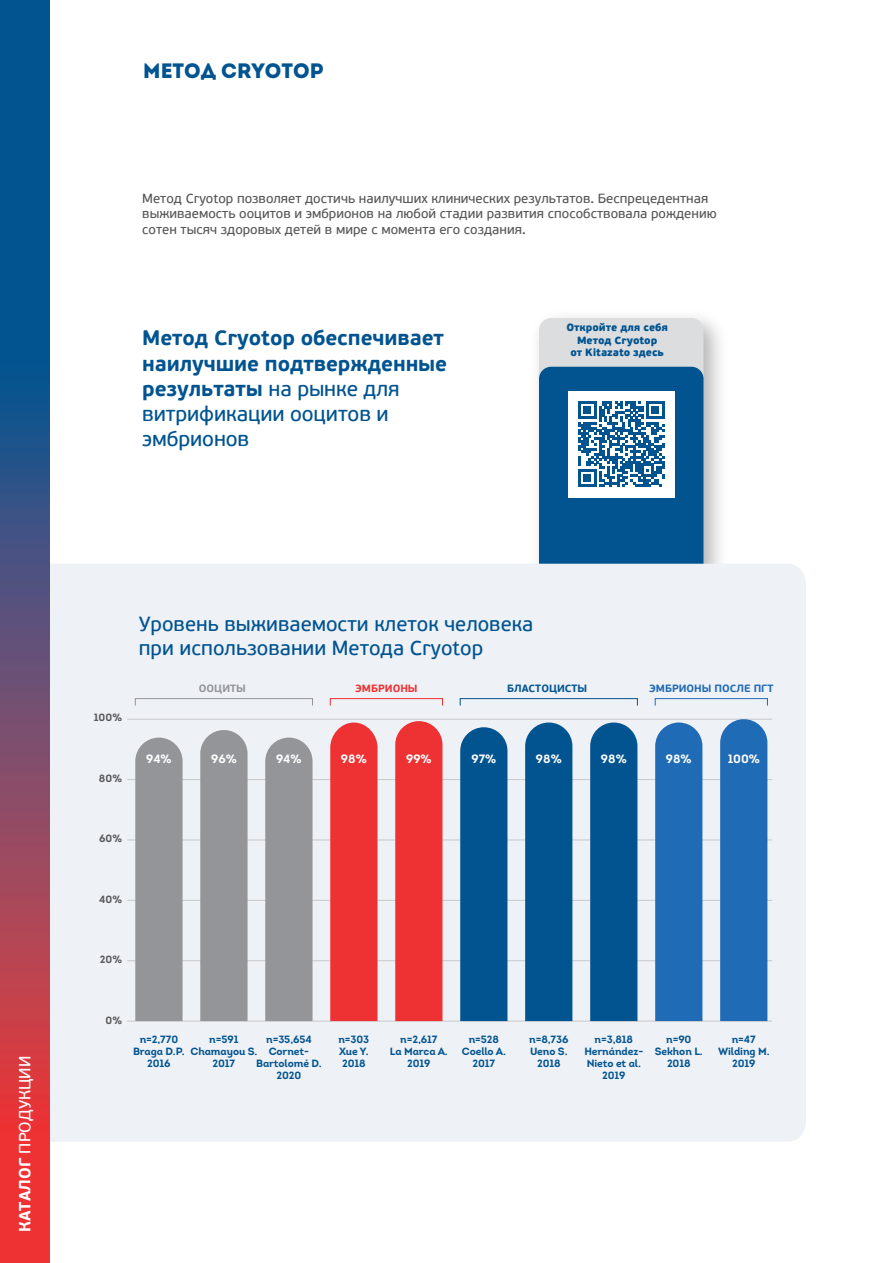
<style>
.page{position:relative;width:893px;height:1263px;background:#fff}
.page>*{position:absolute;margin:0;border:0;box-sizing:border-box;transform-origin:0 0}
.t1{font:700 21px/25.2px "PF Beau Sans Pro";letter-spacing:-.005em;color:#015490}
.t2{font:21px/25.2px "PF Beau Sans Pro Bbook";letter-spacing:-.005em;color:#015490}
.t3{font:20.85px "Intro Black Alt";color:#015490}
.t4{font:20.4px/24.5px "PF Beau Sans Pro Bbook";color:#015490}
.t5{font:16.05px "PF Beau Sans Pro Bbook";color:#fff}
.t6{font:13.2px/15.9px "PF Beau Sans Pro Bbook";color:#57585a}
.t7{font:12px "Intro Bold Alt";color:#fff}
.t8{font:10.5px/12px "Intro Bold Alt";letter-spacing:-.01em;color:#015490;text-align:center}
.t9{font:900 10.5px/12.6px "PF Beau Sans Pro";letter-spacing:-.005em;color:#015490;text-align:center}
.t10{font:10.5px "Intro Bold Alt";color:#57585a}
.t11{font:700 10.5px "PF Beau Sans Pro";color:#206bb5}
.t12{font:700 10.5px "PF Beau Sans Pro";color:#015490}
.t13{font:700 10.5px "PF Beau Sans Pro";color:#ee3132}
.t14{font:700 10.5px "PF Beau Sans Pro";color:#939598}
.s1{font-family:"PF Beau Sans Pro Bbook";font-weight:400}
.s2{font-family:"PF Beau Sans Pro";font-weight:700}
</style>
<div class="page">
<svg style="left:0;top:0;width:50px;height:1263px;background:#644a6e"></svg>
<img style="left:536px;top:317px;width:186px;height:247px">
<div style="left:539px;top:318px;width:164px;height:306px;background:#dcdddf;border-radius:12px"></div>
<div style="left:539px;top:367px;width:164px;height:308px;background:#015490;border-radius:12px"></div>
<div style="left:568px;top:391px;width:107px;height:106px;background:#fff"></div>
<svg style="left:578px;top:401px;width:86px;height:86px"></svg>
<div style="left:50px;top:564px;width:756px;height:578px;background:#eef1f6"></div>
<hr style="left:127px;top:1021px;width:645px;height:1px;background:#c7c8ca">
<hr style="left:127px;top:719px;width:645px;height:1px;background:#c7c8ca">
<hr style="left:127px;top:779px;width:645px;height:1px;background:#c7c8ca">
<hr style="left:127px;top:839px;width:645px;height:1px;background:#c7c8ca">
<hr style="left:127px;top:900px;width:645px;height:1px;background:#c7c8ca">
<hr style="left:127px;top:960px;width:645px;height:1px;background:#c7c8ca">
<svg style="left:135px;top:737px;width:48px;height:284px;background:#96989b"></svg>
<svg style="left:200px;top:730px;width:48px;height:291px;background:#96989b"></svg>
<svg style="left:265px;top:737px;width:48px;height:284px;background:#96989b"></svg>
<div style="left:460px;top:727px;width:47px;height:294px;background:#015490"></div>
<div style="left:720px;top:719px;width:47px;height:302px;background:#206bb5"></div>
<div style="left:330px;top:722px;width:47px;height:299px;background:#ee3132"></div>
<div style="left:525px;top:722px;width:47px;height:299px;background:#015490"></div>
<div style="left:590px;top:722px;width:47px;height:299px;background:#015490"></div>
<div style="left:655px;top:722px;width:47px;height:299px;background:#206bb5"></div>
<div style="left:395px;top:721px;width:47px;height:300px;background:#ee3132"></div>
<div style="left:135px;top:698px;width:178px;height:8px;border:1px solid #939598"></div>
<div style="left:460px;top:698px;width:178px;height:8px;border:1px solid #015490"></div>
<div style="left:655px;top:698px;width:113px;height:8px;border:1px solid #206bb5"></div>
<div style="left:330px;top:698px;width:113px;height:8px;border:1px solid #ee3132"></div>
<h2 class="t3" style="left:143px;top:57px;width:182px">МЕТОД CRYOTOP</h2>
<p class="t6" style="left:142px;top:190px;width:576px">Метод Cryotop позволяет достичь наилучших клинических результатов. Беспрецедентная выживаемость ооцитов и эмбрионов на любой стадии развития способствовала рождению сотен тысяч здоровых детей в мире с момента его создания.</p>
<h1 class="t1" style="left:142px;top:326px;width:306px">Метод Cryotop обеспечивает наилучшие подтвержденные результаты <span class="s1">на рынке для</span></h1>
<h1 class="t2" style="left:142px;top:402px;width:248px">витрификации ооцитов и эмбрионов</h1>
<p class="t9" style="left:566px;top:321px;width:103px">Откройте для себя<br>Метод Cryotop<br>от Kitazato здесь</p>
<h3 class="t5" style="left:16px;top:1232px;width:178px;rotate:-90deg"><span class="s2">КАТАЛОГ</span> ПРОДУКЦИИ</h3>
<p class="t10" style="left:94px;top:711px;width:30px">100%</p>
<p class="t10" style="left:99px;top:771px;width:25px">80%</p>
<h3 class="t4" style="left:139px;top:612px;width:396px">Уровень выживаемости клеток человека при использовании Метода Cryotop</h3>
<p class="t7" style="left:146px;top:751px;width:27px">94%</p>
<p class="t14" style="left:199px;top:682px;width:48px">ООЦИТЫ</p>
<p class="t13" style="left:355px;top:682px;width:64px">ЭМБРИОНЫ</p>
<p class="t12" style="left:507px;top:682px;width:82px">БЛАСТОЦИСТЫ</p>
<p class="t11" style="left:649px;top:682px;width:126px">ЭМБРИОНЫ ПОСЛЕ ПГТ</p>
<p class="t7" style="left:211px;top:751px;width:27px">96%</p>
<p class="t7" style="left:276px;top:751px;width:27px">94%</p>
<p class="t7" style="left:341px;top:751px;width:27px">98%</p>
<p class="t7" style="left:406px;top:751px;width:27px">99%</p>
<p class="t7" style="left:471px;top:751px;width:26px">97%</p>
<p class="t7" style="left:536px;top:751px;width:27px">98%</p>
<p class="t7" style="left:601px;top:751px;width:27px">98%</p>
<p class="t7" style="left:666px;top:751px;width:27px">98%</p>
<p class="t7" style="left:728px;top:751px;width:34px">100%</p>
<p class="t10" style="left:99px;top:832px;width:24px">60%</p>
<p class="t10" style="left:99px;top:892px;width:24px">40%</p>
<p class="t10" style="left:100px;top:953px;width:24px">20%</p>
<p class="t10" style="left:105px;top:1013px;width:18px">0%</p>
<p class="t8" style="left:133px;top:1033px;width:53px">n=2,770<br>Braga D.P.<br>2016</p>
<p class="t8" style="left:190px;top:1033px;width:68px">n=591<br>Chamayou S.<br>2017</p>
<p class="t8" style="left:256px;top:1033px;width:67px">n=35,654<br>Cornet-<br>Bartolomé D.<br>2020</p>
<p class="t8" style="left:338px;top:1033px;width:32px;text-align:justify">n=303<br>Xue Y.<br>2018</p>
<p class="t8" style="left:390px;top:1033px;width:59px">n=2,617<br>La Marca A.<br>2019</p>
<p class="t8" style="left:462px;top:1033px;width:46px">n=528<br>Coello A.<br>2017</p>
<p class="t8" style="left:529px;top:1033px;width:41px">n=8,736<br>Ueno S.<br>2018</p>
<p class="t8" style="left:584px;top:1033px;width:60px">n=3,818<br>Hernández-<br>Nieto et al.<br>2019</p>
<p class="t8" style="left:655px;top:1033px;width:49px">n=90<br>Sekhon L.<br>2018</p>
<p class="t8" style="left:718px;top:1033px;width:53px">n=47<br>Wilding M.<br>2019</p>
</div>
